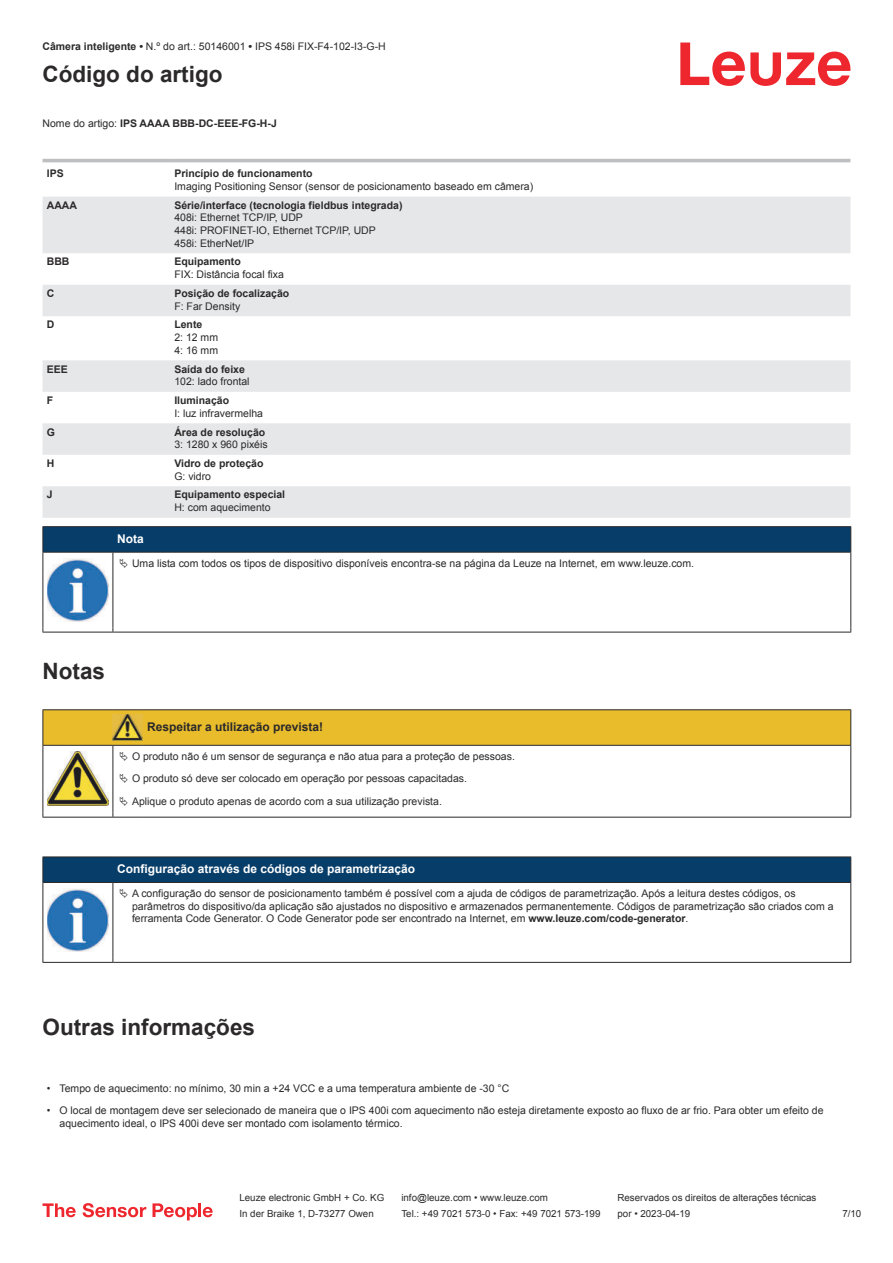
<style>
.page{position:relative;width:893px;height:1263px;background:#fff}
.page>*{position:absolute;margin:0;border:0;box-sizing:border-box;transform-origin:0 0}
.t1{font:700 22.5px "Arial";color:#2b292a}
.t2{font:700 12px "Arial";color:#fff}
.t3{font:700 12px "Arial";color:#2b292a}
.t4{font:10.5px/12.6px "Arial";color:#2b292a}
.t5{font:700 10.5px "Arial";color:#2b292a}
.t6{font:9.75px "Arial";color:#2b292a}
.s1{font-weight:700}
.s2{font-weight:400}
</style>
<div class="page">
<svg style="left:680px;top:43px;width:170px;height:43px"></svg>
<svg style="left:43px;top:158px;width:807px;height:39px"></svg>
<svg style="left:43px;top:197px;width:807px;height:321px;fill:#e6e7e9"></svg>
<hr style="left:43px;top:159px;width:127px;height:3px;background:#bdbfc1">
<hr style="left:170px;top:159px;width:680px;height:3px;background:#bdbfc1">
<svg style="left:43px;top:1203px;width:33px;height:14px"></svg>
<svg style="left:83px;top:1203px;width:63px;height:14px"></svg>
<svg style="left:153px;top:1203px;width:44px;height:17px"></svg>
<hr style="left:198px;top:1203px;width:3px;height:14px;background:#ed272d">
<svg style="left:203px;top:1207px;width:10px;height:10px"></svg>
<svg style="left:44px;top:553px;width:806px;height:79px"></svg>
<hr style="left:43px;top:526px;width:70px;height:1px;background:#2b292a">
<hr style="left:43px;top:552px;width:70px;height:1px;background:#2b292a">
<hr style="left:113px;top:526px;width:738px;height:1px;background:#2b292a">
<svg style="left:43px;top:527px;width:808px;height:25px;background:#063c67"></svg>
<hr style="left:113px;top:552px;width:738px;height:1px;background:#2b292a">
<hr style="left:43px;top:553px;width:1px;height:75px;background:#2b292a">
<hr style="left:113px;top:553px;width:1px;height:75px;background:#2b292a">
<hr style="left:850px;top:553px;width:1px;height:75px;background:#2b292a">
<hr style="left:43px;top:632px;width:70px;height:1px;background:#2b292a">
<hr style="left:113px;top:632px;width:738px;height:1px;background:#2b292a">
<img style="left:47px;top:559px;width:61px;height:62px">
<div style="left:115px;top:553px;width:734px;height:22px;background:#fff"></div>
<div style="left:44px;top:710px;width:806px;height:35px;background:#e8bc2a"></div>
<svg style="left:44px;top:746px;width:806px;height:71px"></svg>
<hr style="left:43px;top:709px;width:70px;height:1px;background:#2b292a">
<hr style="left:43px;top:710px;width:1px;height:35px;background:#2b292a">
<hr style="left:43px;top:745px;width:70px;height:1px;background:#2b292a">
<hr style="left:113px;top:709px;width:30px;height:1px;background:#2b292a">
<hr style="left:113px;top:745px;width:30px;height:1px;background:#2b292a">
<hr style="left:143px;top:709px;width:708px;height:1px;background:#2b292a">
<hr style="left:850px;top:710px;width:1px;height:35px;background:#2b292a">
<hr style="left:143px;top:745px;width:708px;height:1px;background:#2b292a">
<hr style="left:43px;top:746px;width:1px;height:67px;background:#2b292a">
<hr style="left:113px;top:746px;width:1px;height:67px;background:#2b292a">
<hr style="left:850px;top:746px;width:1px;height:67px;background:#2b292a">
<hr style="left:43px;top:817px;width:70px;height:1px;background:#2b292a">
<hr style="left:113px;top:817px;width:30px;height:1px;background:#2b292a">
<hr style="left:143px;top:817px;width:708px;height:1px;background:#2b292a">
<img style="left:113px;top:714px;width:30px;height:26px">
<img style="left:47px;top:752px;width:61px;height:53px">
<svg style="left:115px;top:746px;width:734px;height:67px"></svg>
<svg style="left:44px;top:883px;width:806px;height:79px"></svg>
<hr style="left:43px;top:856px;width:70px;height:1px;background:#2b292a">
<hr style="left:43px;top:882px;width:70px;height:1px;background:#2b292a">
<hr style="left:113px;top:856px;width:738px;height:1px;background:#2b292a">
<div style="left:43px;top:857px;width:808px;height:25px;background:#063d69"></div>
<hr style="left:113px;top:882px;width:738px;height:1px;background:#2b292a">
<hr style="left:43px;top:883px;width:1px;height:75px;background:#2b292a">
<hr style="left:113px;top:883px;width:1px;height:75px;background:#2b292a">
<hr style="left:850px;top:883px;width:1px;height:75px;background:#2b292a">
<hr style="left:43px;top:962px;width:70px;height:1px;background:#2b292a">
<hr style="left:113px;top:962px;width:738px;height:1px;background:#2b292a">
<img style="left:47px;top:889px;width:61px;height:63px">
<div style="left:115px;top:883px;width:734px;height:48px;background:#fff"></div>
<svg style="left:120px;top:752px;width:8px;height:9px"></svg>
<svg style="left:120px;top:774px;width:8px;height:9px"></svg>
<svg style="left:120px;top:796px;width:8px;height:9px"></svg>
<p class="t4" style="left:43px;top:41px;width:345px"><span class="s1">Câmera inteligente •</span> N.º do art.: 50146001 <span class="s1">•</span> IPS 458i FIX-F4-102-I3-G-H</p>
<h1 class="t1" style="left:43px;top:66px;width:181px">Código do artigo</h1>
<p class="t5" style="left:43px;top:119px;width:236px"><span class="s2">Nome do artigo:</span> IPS AAAA BBB-DC-EEE-FG-H-J</p>
<p class="t5" style="left:47px;top:170px;width:18px">IPS</p>
<p class="t5" style="left:174px;top:170px;width:140px">Princípio de funcionamento</p>
<p class="t4" style="left:174px;top:181px;width:360px">Imaging Positioning Sensor (sensor de posicionamento baseado em câmera)</p>
<p class="t5" style="left:47px;top:201px;width:32px">AAAA</p>
<p class="t5" style="left:174px;top:201px;width:230px">Série/interface (tecnologia fieldbus integrada)</p>
<p class="t4" style="left:174px;top:212px;width:203px">408i: Ethernet TCP/IP, UDP<br>448i: PROFINET-IO, Ethernet TCP/IP, UDP<br>458i: EtherNet/IP</p>
<p class="t5" style="left:47px;top:258px;width:24px">BBB</p>
<p class="t5" style="left:174px;top:258px;width:68px">Equipamento</p>
<p class="t4" style="left:174px;top:269px;width:111px">FIX: Distância focal fixa</p>
<p class="t5" style="left:47px;top:289px;width:9px">C</p>
<p class="t5" style="left:174px;top:289px;width:116px">Posição de focalização</p>
<p class="t4" style="left:174px;top:300px;width:67px">F: Far Density</p>
<p class="t5" style="left:47px;top:321px;width:9px">D</p>
<p class="t5" style="left:174px;top:321px;width:30px">Lente</p>
<p class="t4" style="left:174px;top:332px;width:45px">2: 12 mm<br>4: 16 mm</p>
<p class="t5" style="left:47px;top:365px;width:23px">EEE</p>
<p class="t5" style="left:174px;top:365px;width:72px">Saída do feixe</p>
<p class="t4" style="left:174px;top:376px;width:77px">102: lado frontal</p>
<p class="t5" style="left:47px;top:396px;width:8px">F</p>
<p class="t5" style="left:174px;top:396px;width:56px">Iluminação</p>
<p class="t4" style="left:174px;top:408px;width:90px">I: luz infravermelha</p>
<p class="t5" style="left:47px;top:428px;width:10px">G</p>
<p class="t5" style="left:174px;top:428px;width:93px">Área de resolução</p>
<p class="t4" style="left:174px;top:439px;width:95px">3: 1280 x 960 pixéis</p>
<p class="t5" style="left:47px;top:459px;width:9px">H</p>
<p class="t5" style="left:174px;top:459px;width:91px">Vidro de proteção</p>
<p class="t4" style="left:174px;top:471px;width:38px">G: vidro</p>
<p class="t5" style="left:47px;top:491px;width:7px">J</p>
<p class="t5" style="left:174px;top:491px;width:112px">Equipamento especial</p>
<p class="t4" style="left:174px;top:502px;width:98px">H: com aquecimento</p>
<p class="t2" style="left:117px;top:534px;width:28px">Nota</p>
<p class="t4" style="left:132px;top:558px;width:564px">Uma lista com todos os tipos de dispositivo disponíveis encontra-se na página da Leuze na Internet, em www.leuze.com.</p>
<h1 class="t1" style="left:43px;top:663px;width:64px">Notas</h1>
<p class="t3" style="left:147px;top:722px;width:178px">Respeitar a utilização prevista!</p>
<p class="t4" style="left:132px;top:746px;width:384px;line-height:22.4px">O produto não é um sensor de segurança e não atua para a proteção de pessoas.<br>O produto só deve ser colocado em operação por pessoas capacitadas.<br>Aplique o produto apenas de acordo com a sua utilização prevista.</p>
<p class="t2" style="left:117px;top:864px;width:300px">Configuração através de códigos de parametrização</p>
<p class="t4" style="left:132px;top:888px;width:703px">A configuração do sensor de posicionamento também é possível com a ajuda de códigos de parametrização. Após a leitura destes códigos, os parâmetros do dispositivo/da aplicação são ajustados no dispositivo e armazenados permanentemente. Códigos de parametrização são criados com a ferramenta Code Generator. O Code Generator pode ser encontrado na Internet, em <span class="s1">www.leuze.com/code-generator</span>.</p>
<h1 class="t1" style="left:43px;top:1018px;width:214px">Outras informações</h1>
<p class="t4" style="left:47px;top:1083px;width:464px">• Tempo de aquecimento: no mínimo, 30 min a +24 VCC e a uma temperatura ambiente de -30 °C</p>
<p class="t4" style="left:60px;top:1105px;width:765px;text-indent:-13px">• O local de montagem deve ser selecionado de maneira que o IPS 400i com aquecimento não esteja diretamente exposto ao fluxo de ar frio. Para obter um efeito de aquecimento ideal, o IPS 400i deve ser montado com isolamento térmico.</p>
<p class="t6" style="left:239px;top:1194px;width:146px">Leuze electronic GmbH + Co. KG</p>
<p class="t6" style="left:401px;top:1194px;width:148px">info@leuze.com • www.leuze.com</p>
<p class="t6" style="left:617px;top:1194px;width:200px">Reservados os direitos de alterações técnicas</p>
<p class="t6" style="left:239px;top:1210px;width:136px">In der Braike 1, D-73277 Owen</p>
<p class="t6" style="left:401px;top:1210px;width:201px">Tel.: +49 7021 573-0 • Fax: +49 7021 573-199</p>
<p class="t6" style="left:617px;top:1210px;width:74px">por • 2023-04-19</p>
<p class="t6" style="left:842px;top:1210px;width:20px">7 /10</p>
</div>
